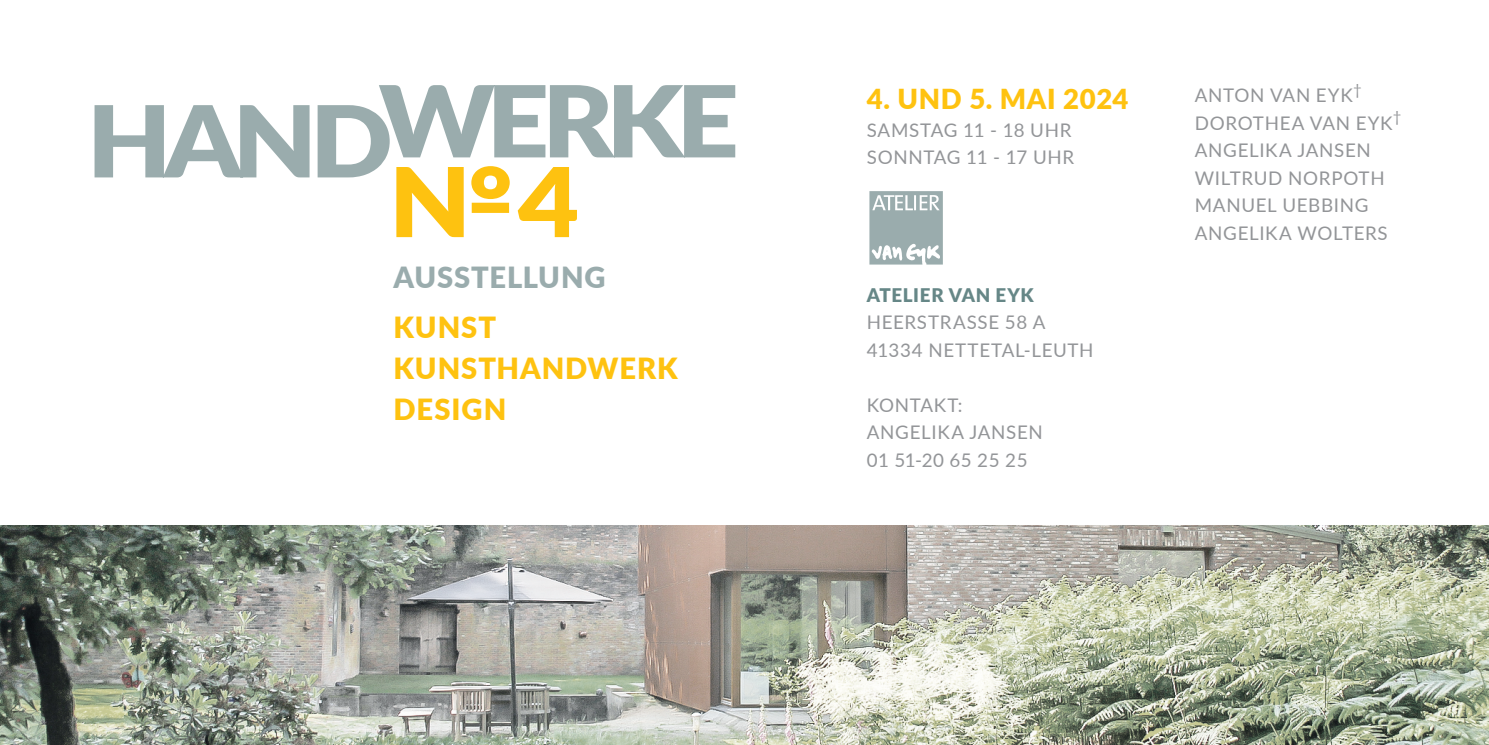
<style>
.page{position:relative;width:1489px;height:745px;background:#fff}
.page>*{position:absolute;margin:0;border:0;box-sizing:border-box;transform-origin:0 0}
.t1{font:900 29px "Lato";letter-spacing:.035em;color:#fec210}
.t2{font:900 29px "Lato";letter-spacing:.03em;color:#9aacad}
.t3{font:900 27.5px "Lato";letter-spacing:.025em;color:#fec210}
.t4{font:18.75px "Lato";letter-spacing:.035em;color:#939598}
.t5{font:900 18.75px "Lato";letter-spacing:.04em;color:#668787}
</style>
<div class="page">
<img style="left:0;top:525px;width:1488px;height:219px">
<svg style="left:94px;top:85px;width:641px;height:92px"></svg>
<svg style="left:396px;top:166px;width:181px;height:71px"></svg>
<img style="left:869px;top:191px;width:74px;height:74px">
<p class="t2" style="left:393px;top:255px;width:214px">AUSSTELLUNG</p>
<p class="t1" style="left:393px;top:305px;width:104px">KUNST</p>
<p class="t1" style="left:393px;top:346px;width:285px">KUNSTHANDWERK</p>
<p class="t1" style="left:393px;top:387px;width:114px">DESIGN</p>
<p class="t3" style="left:866px;top:78px;width:263px">4. UND 5. MAI 2024</p>
<p class="t4" style="left:866px;top:116px;width:206px">SAMSTAG 11 - 18 UHR</p>
<p class="t4" style="left:866px;top:144px;width:209px">SONNTAG 11 - 17 UHR</p>
<p class="t5" style="left:866px;top:281px;width:168px">ATELIER VAN EYK</p>
<p class="t4" style="left:866px;top:309px;width:180px">HEERSTRASSE 58 A</p>
<p class="t4" style="left:866px;top:336px;width:228px">41334 NETTETAL-LEUTH</p>
<p class="t4" style="left:866px;top:391px;width:97px">KONTAKT:</p>
<p class="t4" style="left:866px;top:419px;width:177px">ANGELIKA JANSEN</p>
<p class="t4" style="left:866px;top:446px;width:162px">01 51-20 65 25 25</p>
<p class="t4" style="left:1194px;top:82px;width:168px">ANTON VAN EYK<sup>†</sup></p>
<p class="t4" style="left:1194px;top:109px;width:208px">DOROTHEA VAN EYK<sup>†</sup></p>
<p class="t4" style="left:1194px;top:137px;width:177px">ANGELIKA JANSEN</p>
<p class="t4" style="left:1194px;top:164px;width:191px">WILTRUD NORPOTH</p>
<p class="t4" style="left:1194px;top:192px;width:175px">MANUEL UEBBING</p>
<p class="t4" style="left:1194px;top:219px;width:194px">ANGELIKA WOLTERS</p>
</div>
